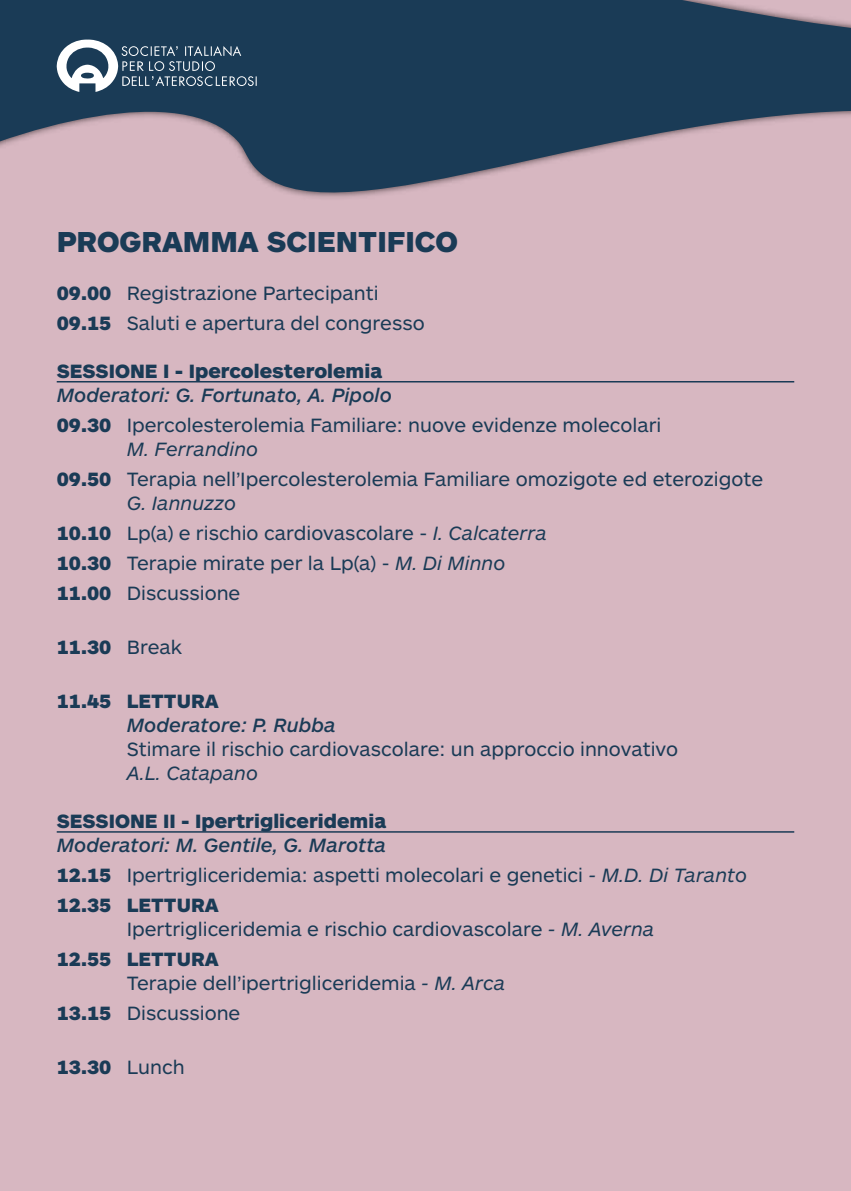
<style>
.page{position:relative;width:851px;height:1191px;background:#fff}
.page>*{position:absolute;margin:0;border:0;box-sizing:border-box;transform-origin:0 0}
.t1{font:900 30px "ARS Maquette Pro";color:#1a3b56}
.t2{font:20px/30px "ARS Maquette Pro";color:#1a3b56}
.t3{font:900 20px "ARS Maquette Pro";color:#1a3b56}
.t4{font:italic 500 20px "ARS Maquette Pro";color:#1a3b56}
.t5{font:italic 20px "ARS Maquette Pro";color:#1a3b56}
.s1{font-weight:900}
.s2{font-weight:500;font-style:italic}
.s3{font-style:italic}
.s4{font-weight:400}
</style>
<div class="page">
<div style="left:0;top:0;width:850px;height:1191px;background:#d7b7c1"></div>
<svg style="left:0;top:0;width:850px;height:198px;fill:#1a3b56"></svg>
<svg style="left:57px;top:40px;width:200px;height:52px;background:#50697d"></svg>
<hr style="left:57px;top:381px;width:737px;height:1px;background:#1a3b56">
<hr style="left:57px;top:831px;width:737px;height:1px;background:#1a3b56">
<h1 class="t1" style="left:57px;top:222px;width:403px">PROGRAMMA SCIENTIFICO</h1>
<p class="t2" style="left:57px;top:277px;width:369px"><span class="s1">09.00</span> Registrazione Partecipanti<br><span class="s1">09.15</span> Saluti e apertura del congresso</p>
<p class="t3" style="left:57px;top:358px;width:327px">SESSIONE I - Ipercolesterolemia</p>
<p class="t2" style="left:57px;top:379px;width:606px"><span class="s2">Moderatori: G. Fortunato, A. Pipolo<br></span><span class="s1">09.30</span> Ipercolesterolemia Familiare: nuove evidenze molecolari</p>
<p class="t2" style="left:57px;top:433px;width:707px;text-indent:70px"><span class="s3">M. Ferrandino<br></span><span class="s1">09.50</span> Terapia nell’Ipercolesterolemia Familiare omozigote ed eterozigote</p>
<p class="t2" style="left:57px;top:487px;width:491px;text-indent:70px"><span class="s3">G. Iannuzzo<br></span><span class="s1">10.10</span> Lp(a) e rischio cardiovascolare - <span class="s3">I. Calcaterra<br></span><span class="s1">10.30</span> Terapie mirate per la Lp(a) - <span class="s3">M. Di Minno<br></span><span class="s1">11.00</span> Discussione</p>
<p class="t3" style="left:57px;top:634px;width:127px">11.30 <span class="s4">Break</span></p>
<p class="t3" style="left:57px;top:688px;width:163px">11.45 LETTURA</p>
<p class="t4" style="left:127px;top:711px;width:210px">Moderatore: P. Rubba</p>
<p class="t2" style="left:127px;top:733px;width:553px">Stimare il rischio cardiovascolare: un approccio innovativo</p>
<p class="t5" style="left:127px;top:759px;width:133px">A.L. Catapano</p>
<p class="t3" style="left:57px;top:808px;width:331px">SESSIONE II - Ipertrigliceridemia</p>
<p class="t2" style="left:57px;top:829px;width:691px"><span class="s2">Moderatori: M. Gentile, G. Marotta<br></span><span class="s1">12.15</span> Ipertrigliceridemia: aspetti molecolari e genetici <span class="s3">- M.D. Di Taranto<br></span><span class="s1">12.35 LETTURA</span></p>
<p class="t2" style="left:57px;top:913px;width:599px;text-indent:70px">Ipertrigliceridemia e rischio cardiovascolare <span class="s3">- M. Averna<br></span><span class="s1">12.55 LETTURA</span></p>
<p class="t2" style="left:57px;top:967px;width:450px;text-indent:70px">Terapie dell’ipertrigliceridemia <span class="s3">- M. Arca<br></span><span class="s1">13.15</span> Discussione</p>
<p class="t3" style="left:57px;top:1054px;width:129px">13.30 <span class="s4">Lunch</span></p>
</div>
